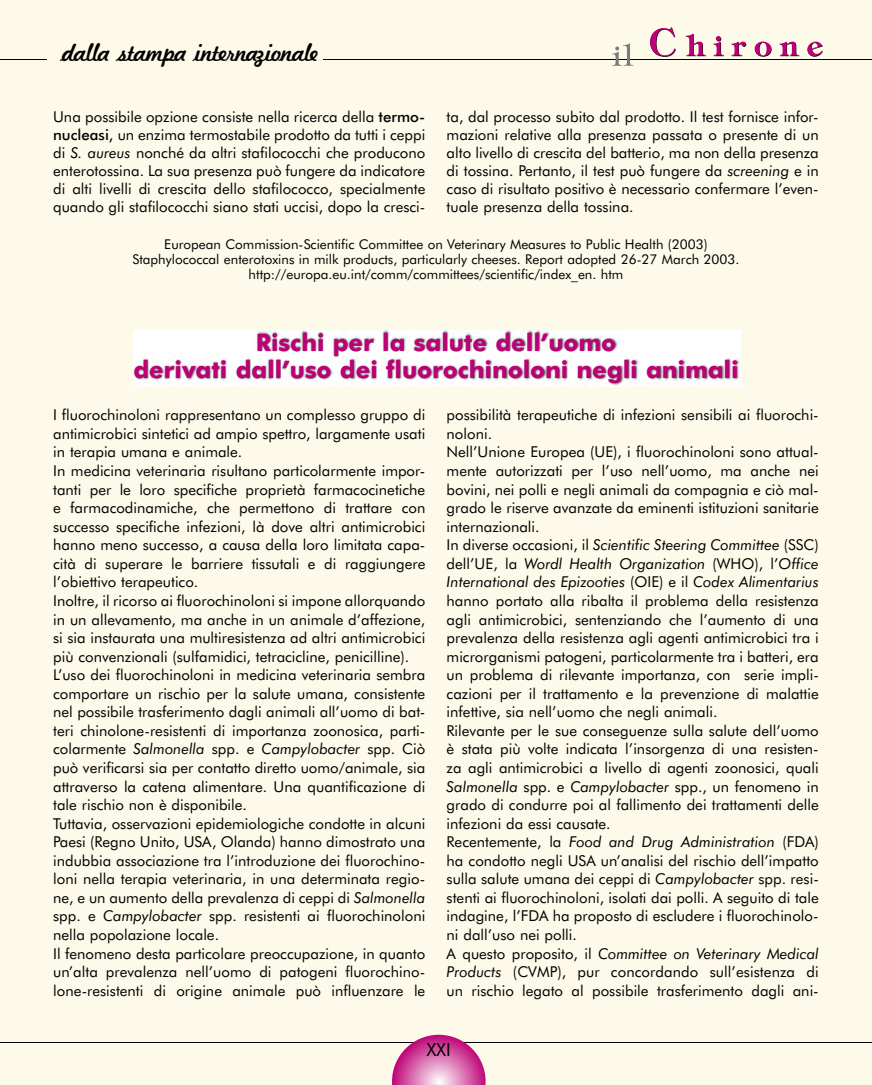
<style>
.page{position:relative;width:872px;height:1085px;background:#fff}
.page>*{position:absolute;margin:0;border:0;box-sizing:border-box;transform-origin:0 0}
.t1{font:700 24px/27px "Futura BT";color:#bc0075;text-align:center}
.t2{font:18px "Kavaler Kursive";color:#000}
.t3{font:18px "Futura BT";color:#000}
.t4{font:15px/18.6px "Futura BT";color:#000;text-align:justify}
.t5{font:13.5px/15px "Futura BT";color:#000;text-align:center}
.s1{font-weight:500}
.s2{font-style:italic}
</style>
<div class="page">
<div style="left:12px;top:0;width:860px;height:1084px;background:#fdfae9"></div>
<div style="left:0;top:0;width:12px;height:1084px;background:#fdfae9"></div>
<hr style="left:0;top:59px;width:47px;height:1px;background:#000">
<hr style="left:323px;top:59px;width:549px;height:1px;background:#000">
<hr style="left:0;top:1042px;width:872px;height:1px;background:#000">
<svg style="left:392px;top:1034px;width:93px;height:50px;background:#da79b1"></svg>
<svg style="left:650px;top:27px;width:173px;height:30px;background:#e9c8ce"></svg>
<svg style="left:612px;top:43px;width:21px;height:23px"></svg>
<img style="left:134px;top:331px;width:606px;height:55px">
<p class="t2" style="left:61px;top:41px;width:257px">dalla stampa internazionale</p>
<p class="t4" style="left:53px;top:108px;width:374px;line-height:18px">Una possibile opzione consiste nella ricerca della <span class="s1">termo&shy;nucleasi,</span> un enzima termostabile prodotto da tutti i ceppi di <span class="s2">S. aureus</span> nonché da altri stafilococchi che producono enterotossina. La sua presenza può fungere da indicatore di alti livelli di crescita dello stafilococco, specialmente quando gli stafilococchi siano stati uccisi, dopo la cresci-</p>
<p class="t4" style="left:446px;top:108px;width:374px;line-height:18px">ta, dal processo subito dal prodotto. Il test fornisce infor&shy;mazioni relative alla presenza passata o presente di un alto livello di crescita del batterio, ma non della presenza di tossina. Pertanto, il test può fungere da <span class="s2">screening</span> e in caso di risultato positivo è necessario confermare l’even&shy;tuale presenza della tossina.</p>
<p class="t5" style="left:132px;top:237px;width:608px">European Commission-Scientific Committee on Veterinary Measures to Public Health (2003)<br>Staphylococcal enterotoxins in milk products, particularly cheeses. Report adopted 26-27 March 2003. http://europa.eu.int/comm/committees/scientific/index_en. htm</p>
<h1 class="t1" style="left:133px;top:328px;width:607px">Rischi per la salute dell’uomo<br>derivati dall’uso dei fluorochinoloni negli animali</h1>
<p class="t4" style="left:53px;top:405px;width:374px;text-align:left">I fluorochinoloni rappresentano un complesso gruppo di antimicrobici sintetici ad ampio spettro, largamente usati in terapia umana e animale.<br>In medicina veterinaria risultano particolarmente impor&shy;tanti per le loro specifiche proprietà farmacocinetiche e farmacodinamiche, che permettono di trattare con successo specifiche infezioni, là dove altri antimicrobici hanno meno successo, a causa della loro limitata capa&shy;cità di superare le barriere tissutali e di raggiungere l’obiettivo terapeutico.<br>Inoltre, il ricorso ai fluorochinoloni si impone allorquando in un allevamento, ma anche in un animale d’affezione, si sia instaurata una multiresistenza ad altri antimicrobici più convenzionali (sulfamidici, tetracicline, penicilline).<br>L’uso dei fluorochinoloni in medicina veterinaria sembra comportare un rischio per la salute umana, consistente nel possibile trasferimento dagli animali all’uomo di bat&shy;teri chinolone-resistenti di importanza zoonosica, parti&shy;colarmente <span class="s2">Salmonella</span> spp. e <span class="s2">Campylobacter</span> spp. Ciò può verificarsi sia per contatto diretto uomo/animale, sia attraverso la catena alimentare. Una quantificazione di tale rischio non è disponibile.<br>Tuttavia, osservazioni epidemiologiche condotte in alcuni Paesi (Regno Unito, USA, Olanda) hanno dimostrato una indubbia associazione tra l’introduzione dei fluorochino&shy;loni nella terapia veterinaria, in una determinata regio&shy;ne, e un aumento della prevalenza di ceppi di <span class="s2">Salmonella </span>spp. e <span class="s2">Campylobacter</span> spp. resistenti ai fluorochinoloni nella popolazione locale.<br>Il fenomeno desta particolare preoccupazione, in quanto un’alta prevalenza nell’uomo di patogeni fluorochino&shy;lone-resistenti di origine animale può influenzare le</p>
<p class="t4" style="left:446px;top:405px;width:374px;text-align:left">possibilità terapeutiche di infezioni sensibili ai fluorochi&shy;noloni.<br>Nell’Unione Europea (UE), i fluorochinoloni sono attual&shy;mente autorizzati per l’uso nell’uomo, ma anche nei bovini, nei polli e negli animali da compagnia e ciò mal&shy;grado le riserve avanzate da eminenti istituzioni sanitarie internazionali.<br>In diverse occasioni, il <span class="s2">Scientific Steering Committee</span> (SSC) dell’UE, la <span class="s2">Wordl Health Organization</span> (WHO), l’<span class="s2">Office International des Epizooties</span> (OIE) e il <span class="s2">Codex Alimentarius </span>hanno portato alla ribalta il problema della resistenza agli antimicrobici, sentenziando che l’aumento di una prevalenza della resistenza agli agenti antimicrobici tra i microrganismi patogeni, particolarmente tra i batteri, era un problema di rilevante importanza, con serie impli&shy;cazioni per il trattamento e la prevenzione di malattie infettive, sia nell’uomo che negli animali.<br>Rilevante per le sue conseguenze sulla salute dell’uomo è stata più volte indicata l’insorgenza di una resisten&shy;za agli antimicrobici a livello di agenti zoonosici, quali <span class="s2">Salmonella</span> spp. e <span class="s2">Campylobacter</span> spp., un fenomeno in grado di condurre poi al fallimento dei trattamenti delle infezioni da essi causate.<br>Recentemente, la <span class="s2">Food and Drug Administration</span> (FDA) ha condotto negli USA un’analisi del rischio dell’impatto sulla salute umana dei ceppi di <span class="s2">Campylobacter</span> spp. resi&shy;stenti ai fluorochinoloni, isolati dai polli. A seguito di tale indagine, l’FDA ha proposto di escludere i fluorochinolo&shy;ni dall’uso nei polli.<br>A questo proposito, il <span class="s2">Committee on Veterinary Medical Products</span> (CVMP), pur concordando sull’esistenza di un rischio legato al possibile trasferimento dagli ani-</p>
<p class="t3" style="left:427px;top:1038px;width:25px">XXI</p>
</div>
